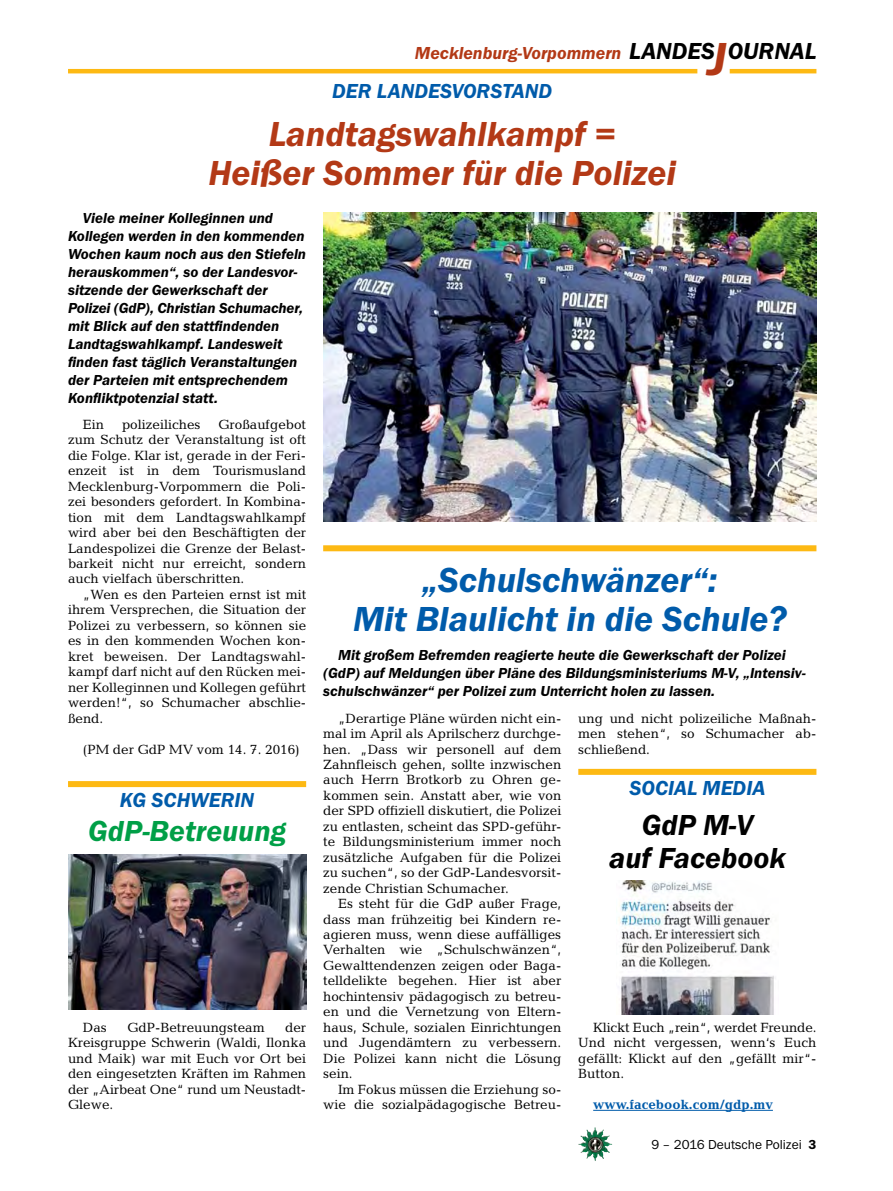
<style>
.page{position:relative;width:893px;height:1191px;background:#fff}
.page>*{position:absolute;margin:0;border:0;box-sizing:border-box;transform-origin:0 0}
._03__HEADLINE_2spalt{font:italic 600 36px/39px "Franklin Gothic Itc T";color:#b33916;text-align:center}
._03__HEADLINE_2spalt-2{font:italic 600 36px/39px "Franklin Gothic Itc T";color:#005baa;text-align:center}
._04__HEADLINE_1spalt{font:italic 600 30px/33px "Franklin Gothic Itc T";color:#000;text-align:center}
._04__HEADLINE_1spalt-2{font:italic 600 30px "Franklin Gothic Itc T";color:#009f47}
.t1{font:italic 600 24px "Franklin Gothic Itc T";color:#000}
._01__RUBRIKENZEILE_m{font:italic 600 21px "Franklin Gothic Itc T";color:#005baa}
._01__RUBRIKENZEILE_o{font:italic 600 21px "Franklin Gothic Itc T";color:#005baa}
.t2{font:italic 600 18px "Franklin Gothic Itc T";color:#b33916}
._08__VORSPANN{font:italic 600 15px/18px "Franklin Gothic Itc T";color:#000}
._09__GRUNDTEXT___Blo{font:13.5px/15.5px "Candida";color:#000;text-align:justify}
._09__GRUNDTEXT___Blo-2{font:700 13.5px "Candida";color:#005baa}
.t3{font:13.5px "Franklin Gothic Itc T";color:#000}
.s1{font-size:48px;color:#b33916}
.s2{font-weight:600}
</style>
<div class="page">
<img style="left:578px;top:1127px;width:17px;height:25px">
<hr style="left:730px;top:69px;width:86px;height:4px;background:#fdb913">
<hr style="left:68px;top:69px;width:629px;height:4px;background:#fdb913">
<img style="left:68px;top:854px;width:238px;height:155px">
<img style="left:323px;top:212px;width:493px;height:309px">
<div style="left:578px;top:769px;width:238px;height:6px;background:#fdb913"></div>
<img style="left:616px;top:880px;width:158px;height:134px">
<hr style="left:593px;top:1110px;width:180px;height:1px;background:#005baa">
<div style="left:68px;top:781px;width:238px;height:6px;background:#fdb913"></div>
<div style="left:323px;top:545px;width:493px;height:6px;background:#fdb913"></div>
<p class="t2" style="left:415px;top:42px;width:208px">Mecklenburg-Vorpommern</p>
<p class="_01__RUBRIKENZEILE_o" style="left:332px;top:79px;width:222px">DER LANDESVORSTAND</p>
<p class="t1" style="left:629px;top:37px;width:189px">LANDES<span class="s1">J</span>OURNAL</p>
<p class="_03__HEADLINE_2spalt" style="left:208px;top:114px;width:469px">Landtagswahlkampf =<br>Heißer Sommer für die Polizei</p>
<p class="_08__VORSPANN" style="left:68px;top:208px;width:240px;text-indent:15px">Viele meiner Kolleginnen und Kollegen werden in den kommenden Wochen kaum noch aus den Stiefeln herauskommen“, so der Landesvor&shy;sitzende der Gewerkschaft der Polizei (GdP), Christian Schumacher, mit Blick auf den stattfindenden Landtagswahlkampf. Landesweit finden fast täglich Veranstaltungen der Parteien mit entsprechendem Konfliktpotenzial statt.</p>
<p class="_09__GRUNDTEXT___Blo" style="left:83px;top:416px;width:23px">Ein</p>
<p class="_09__GRUNDTEXT___Blo" style="left:122px;top:416px;width:80px">polizeiliches</p>
<p class="_09__GRUNDTEXT___Blo" style="left:68px;top:416px;width:240px;text-indent:150px">Großaufgebot zum Schutz der Veranstaltung ist oft die Folge. Klar ist, gerade in der Feri&shy;enzeit ist in dem Tourismusland Mecklenburg-Vorpommern die Poli&shy;zei besonders gefordert. In Kombina&shy;tion mit dem Landtagswahlkampf wird aber bei den Beschäftigten der Landespolizei die Grenze der Belast&shy;barkeit nicht nur erreicht, sondern auch vielfach überschritten.</p>
<p class="_09__GRUNDTEXT___Blo" style="left:68px;top:586px;width:240px;text-indent:15px">„Wen es den Parteien ernst ist mit ihrem Versprechen, die Situation der Polizei zu verbessern, so können sie es in den kommenden Wochen kon&shy;kret beweisen. Der Landtagswahl&shy;kampf darf nicht auf den Rücken mei&shy;ner Kolleginnen und Kollegen geführt werden!“, so Schumacher abschlie&shy;ßend.</p>
<p class="_09__GRUNDTEXT___Blo" style="left:83px;top:741px;width:218px">(PM der GdP MV vom 14. 7. 2016)</p>
<p class="_01__RUBRIKENZEILE_m" style="left:120px;top:787px;width:136px">KG SCHWERIN</p>
<p class="_04__HEADLINE_1spalt-2" style="left:88px;top:814px;width:199px">GdP-Betreuung</p>
<p class="_09__GRUNDTEXT___Blo" style="left:68px;top:1019px;width:240px;text-indent:217px">der Kreisgruppe Schwerin (Waldi, Ilonka und Maik) war mit Euch vor Ort bei den eingesetzten Kräften im Rahmen der „Airbeat One“ rund um Neustadt-Glewe.</p>
<p class="_09__GRUNDTEXT___Blo" style="left:83px;top:1019px;width:26px">Das</p>
<p class="_09__GRUNDTEXT___Blo" style="left:127px;top:1019px;width:139px">GdP-Betreuungsteam</p>
<p class="_03__HEADLINE_2spalt-2" style="left:353px;top:560px;width:435px">„Schulschwänzer“:<br>Mit Blaulicht in die Schule?</p>
<p class="_08__VORSPANN" style="left:323px;top:646px;width:484px;text-indent:15px">Mit großem Befremden reagierte heute die Gewerkschaft der Polizei (GdP) auf Meldungen über Pläne des Bildungsministeriums M-V, „Intensiv&shy;schulschwänzer“ per Polizei zum Unterricht holen zu lassen.</p>
<p class="_09__GRUNDTEXT___Blo" style="left:578px;top:710px;width:240px">ung und nicht polizeiliche Maßnah&shy;men stehen“, so Schumacher ab&shy;schließend.</p>
<p class="_09__GRUNDTEXT___Blo" style="left:323px;top:710px;width:240px;text-indent:15px">„Derartige Pläne würden nicht ein&shy;mal im April als Aprilscherz durchge&shy;hen. „Dass wir personell auf dem Zahnfleisch gehen, sollte inzwischen auch Herrn Brotkorb zu Ohren ge&shy;kommen sein. Anstatt aber, wie von der SPD offiziell diskutiert, die Polizei zu entlasten, scheint das SPD-geführ&shy;te Bildungsministerium immer noch zusätzliche Aufgaben für die Polizei zu suchen“, so der GdP-Landesvorsit&shy;zende Christian Schumacher.</p>
<p class="_09__GRUNDTEXT___Blo" style="left:323px;top:895px;width:240px;text-indent:15px">Es steht für die GdP außer Frage, dass man frühzeitig bei Kindern re&shy;agieren muss, wenn diese auffälliges Verhalten wie „Schulschwänzen“, Gewalttendenzen zeigen oder Baga&shy;telldelikte begehen. Hier ist aber hochintensiv pädagogisch zu betreu&shy;en und die Vernetzung von Eltern&shy;haus, Schule, sozialen Einrichtungen und Jugendämtern zu verbessern.<br>Die Polizei kann nicht die Lösung sein.</p>
<p class="_09__GRUNDTEXT___Blo" style="left:323px;top:1081px;width:240px;text-align:right">Im Fokus müssen die Erziehung so&shy;wie die sozialpädagogische Betreu-</p>
<p class="_01__RUBRIKENZEILE_m" style="left:629px;top:775px;width:137px">SOCIAL MEDIA</p>
<p class="_04__HEADLINE_1spalt" style="left:609px;top:808px;width:178px">GdP M-V<br>auf Facebook</p>
<p class="_09__GRUNDTEXT___Blo" style="left:578px;top:1019px;width:240px;text-indent:15px">Klickt Euch „rein“, werdet Freunde.<br>Und nicht vergessen, wenn‘s Euch gefällt: Klickt auf den „gefällt mir“- Button.</p>
<p class="_09__GRUNDTEXT___Blo-2" style="left:593px;top:1096px;width:181px">www.facebook.com/gdp.mv</p>
<p class="t3" style="left:651px;top:1136px;width:167px">9 – 2016 Deutsche Polizei <span class="s2">3</span></p>
</div>
